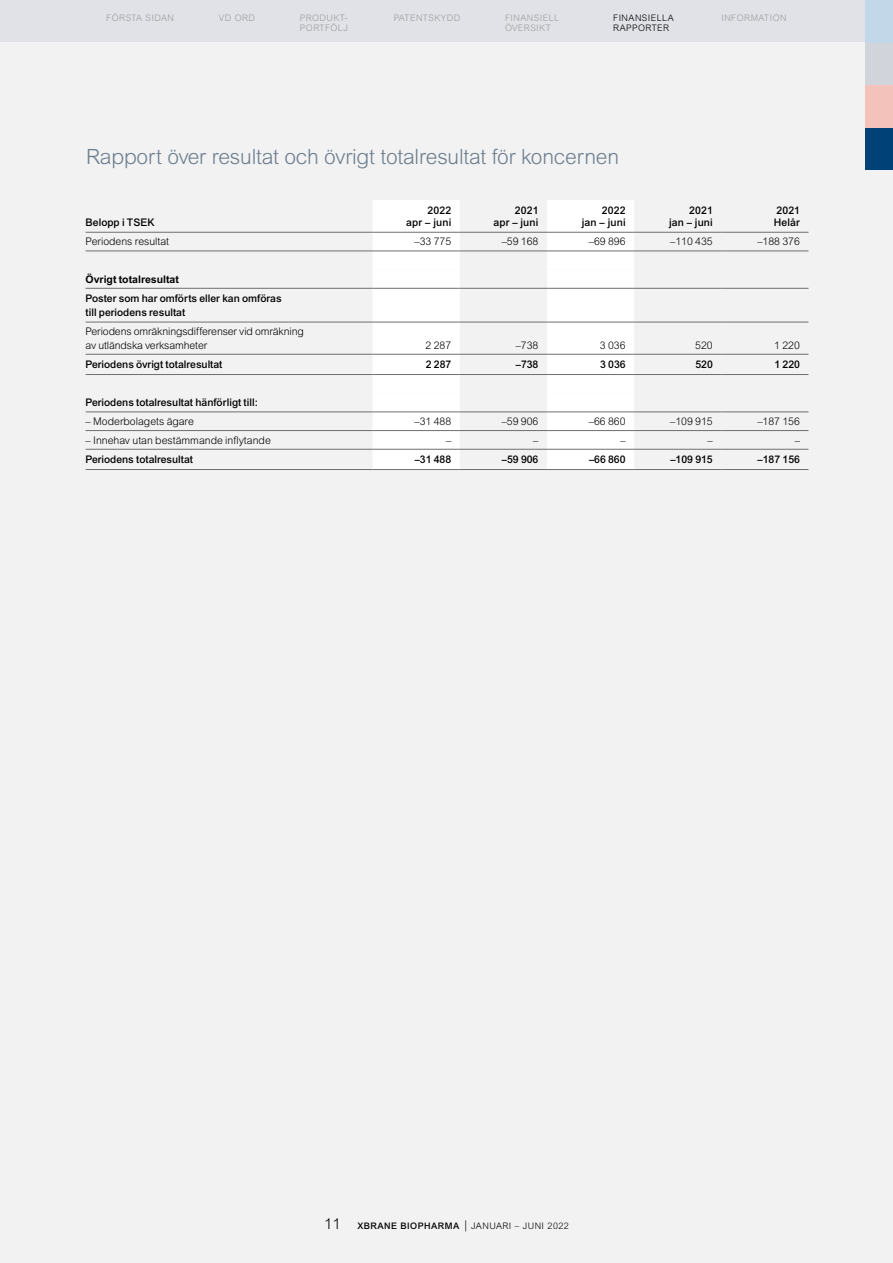
<style>
.page{position:relative;width:893px;height:1263px;background:#f2f2f2}
.page>*{position:absolute;margin:0;border:0;box-sizing:border-box;transform-origin:0 0}
.t1{font:300 21px "Arial MT Std";letter-spacing:-.01em;color:#6c7e8f}
.t2{font:500 10.5px/12px "Arial MT Std";color:#000;text-align:right}
.t3{font:300 10.5px/13.5px "Arial MT Std";color:#000}
.t4{font:500 10.5px/12px "Arial MT Std";letter-spacing:.02em;color:#000;text-align:right}
.t5{font:700 10.5px "Arial MT Std";color:#000}
.t6{font:300 9px/10.8px "Arial MT Std";letter-spacing:.05em;color:#9d9d9c}
.t7{font:300 9px/10.8px "Arial MT Std";letter-spacing:.05em;color:#000}
.s1{font-size:15px}
.s2{font-weight:500}
.s3{font-size:12px}
</style>
<div class="page">
<div style="left:0;top:0;width:893px;height:41px;background:#e0e2e7"></div>
<div style="left:865px;top:128px;width:28px;height:42px;background:#004177"></div>
<div style="left:865px;top:85px;width:28px;height:43px;background:#f3c2bb"></div>
<div style="left:865px;top:43px;width:28px;height:42px;background:#d1d4db"></div>
<div style="left:865px;top:0;width:28px;height:43px;background:#c2d8e9"></div>
<svg style="left:373px;top:200px;width:261px;height:269px;fill:#fff"></svg>
<svg style="left:373px;top:270px;width:261px;height:142px"></svg>
<hr style="left:373px;top:251px;width:87px;height:1px;background:#706f6f">
<hr style="left:460px;top:251px;width:87px;height:1px;background:#706f6f">
<hr style="left:547px;top:251px;width:87px;height:1px;background:#706f6f">
<hr style="left:634px;top:251px;width:87px;height:1px;background:#706f6f">
<hr style="left:721px;top:251px;width:87px;height:1px;background:#706f6f">
<hr style="left:86px;top:251px;width:287px;height:1px;background:#706f6f">
<hr style="left:86px;top:354px;width:287px;height:1px;background:#706f6f">
<hr style="left:86px;top:374px;width:287px;height:1px;background:#706f6f">
<hr style="left:373px;top:354px;width:87px;height:1px;background:#706f6f">
<hr style="left:460px;top:354px;width:87px;height:1px;background:#706f6f">
<hr style="left:547px;top:354px;width:87px;height:1px;background:#706f6f">
<hr style="left:634px;top:354px;width:87px;height:1px;background:#706f6f">
<hr style="left:721px;top:354px;width:87px;height:1px;background:#706f6f">
<hr style="left:373px;top:374px;width:87px;height:1px;background:#706f6f">
<hr style="left:460px;top:374px;width:87px;height:1px;background:#706f6f">
<hr style="left:547px;top:374px;width:87px;height:1px;background:#706f6f">
<hr style="left:634px;top:374px;width:87px;height:1px;background:#706f6f">
<hr style="left:721px;top:374px;width:87px;height:1px;background:#706f6f">
<hr style="left:86px;top:412px;width:287px;height:1px;background:#706f6f">
<hr style="left:373px;top:412px;width:87px;height:1px;background:#706f6f">
<hr style="left:460px;top:412px;width:87px;height:1px;background:#706f6f">
<hr style="left:547px;top:412px;width:87px;height:1px;background:#706f6f">
<hr style="left:634px;top:412px;width:87px;height:1px;background:#706f6f">
<hr style="left:721px;top:412px;width:87px;height:1px;background:#706f6f">
<hr style="left:86px;top:449px;width:287px;height:1px;background:#706f6f">
<hr style="left:86px;top:469px;width:287px;height:1px;background:#706f6f">
<hr style="left:86px;top:288px;width:287px;height:1px;background:#706f6f">
<hr style="left:86px;top:322px;width:287px;height:1px;background:#706f6f">
<hr style="left:373px;top:288px;width:87px;height:1px;background:#706f6f">
<hr style="left:460px;top:288px;width:87px;height:1px;background:#706f6f">
<hr style="left:547px;top:288px;width:87px;height:1px;background:#706f6f">
<hr style="left:634px;top:288px;width:87px;height:1px;background:#706f6f">
<hr style="left:721px;top:288px;width:87px;height:1px;background:#706f6f">
<hr style="left:373px;top:322px;width:87px;height:1px;background:#706f6f">
<hr style="left:460px;top:322px;width:87px;height:1px;background:#706f6f">
<hr style="left:547px;top:322px;width:87px;height:1px;background:#706f6f">
<hr style="left:634px;top:322px;width:87px;height:1px;background:#706f6f">
<hr style="left:721px;top:322px;width:87px;height:1px;background:#706f6f">
<hr style="left:86px;top:232px;width:287px;height:1px;background:#706f6f">
<hr style="left:373px;top:232px;width:87px;height:1px;background:#706f6f">
<hr style="left:460px;top:232px;width:87px;height:1px;background:#706f6f">
<hr style="left:547px;top:232px;width:87px;height:1px;background:#706f6f">
<hr style="left:634px;top:232px;width:87px;height:1px;background:#706f6f">
<hr style="left:721px;top:232px;width:87px;height:1px;background:#706f6f">
<hr style="left:86px;top:430px;width:287px;height:1px;background:#706f6f">
<hr style="left:373px;top:430px;width:87px;height:1px;background:#706f6f">
<hr style="left:547px;top:430px;width:87px;height:1px;background:#706f6f">
<hr style="left:460px;top:430px;width:87px;height:1px;background:#706f6f">
<hr style="left:634px;top:430px;width:87px;height:1px;background:#706f6f">
<hr style="left:721px;top:430px;width:87px;height:1px;background:#706f6f">
<hr style="left:373px;top:449px;width:87px;height:1px;background:#706f6f">
<hr style="left:460px;top:449px;width:87px;height:1px;background:#706f6f">
<hr style="left:547px;top:449px;width:87px;height:1px;background:#706f6f">
<hr style="left:634px;top:449px;width:87px;height:1px;background:#706f6f">
<hr style="left:721px;top:449px;width:87px;height:1px;background:#706f6f">
<hr style="left:373px;top:469px;width:87px;height:1px;background:#706f6f">
<hr style="left:460px;top:469px;width:87px;height:1px;background:#706f6f">
<hr style="left:547px;top:469px;width:87px;height:1px;background:#706f6f">
<hr style="left:634px;top:469px;width:87px;height:1px;background:#706f6f">
<hr style="left:721px;top:469px;width:87px;height:1px;background:#706f6f">
<p class="t6" style="left:106px;top:12px;width:69px">FÖRSTA SIDAN</p>
<p class="t6" style="left:219px;top:12px;width:38px">VD ORD</p>
<p class="t6" style="left:300px;top:12px;width:49px">PRODUKT-<br>PORTFÖLJ</p>
<p class="t6" style="left:394px;top:12px;width:68px">PATENTSKYDD</p>
<p class="t6" style="left:505px;top:12px;width:56px">FINANSIELL<br>ÖVERSIKT</p>
<p class="t7" style="left:613px;top:12px;width:62px">FINANSIELLA<br>RAPPORTER</p>
<p class="t6" style="left:721px;top:12px;width:67px">INFORMATION</p>
<h1 class="t1" style="left:86px;top:145px;width:534px">Rapport över resultat och övrigt totalresultat för koncernen</h1>
<p class="t2" style="left:86px;top:216px;width:71px">Belopp i TSEK</p>
<p class="t4" style="left:406px;top:204px;width:46px">2022<br>apr – juni</p>
<p class="t2" style="left:493px;top:204px;width:46px">2021<br>apr – juni</p>
<p class="t2" style="left:582px;top:204px;width:45px">2022<br>jan – juni</p>
<p class="t2" style="left:669px;top:204px;width:45px">2021<br>jan – juni</p>
<p class="t4" style="left:774px;top:204px;width:28px;text-align:left">2021<br>Helår</p>
<p class="t3" style="left:86px;top:235px;width:85px">Periodens resultat</p>
<p class="t3" style="left:414px;top:235px;width:38px">–33 775</p>
<p class="t3" style="left:502px;top:235px;width:38px">–59 168</p>
<p class="t3" style="left:589px;top:235px;width:38px">–69 896</p>
<p class="t3" style="left:670px;top:235px;width:44px">–110 435</p>
<p class="t3" style="left:757px;top:235px;width:44px">–188 376</p>
<p class="t5" style="left:86px;top:273px;width:95px">Övrigt totalresultat</p>
<p class="t2" style="left:86px;top:292px;width:198px;line-height:13.5px;text-align:left">Poster som har omförts eller kan omföras till periodens resultat</p>
<p class="t3" style="left:86px;top:325px;width:220px">Periodens omräkningsdifferenser vid omräkning av utländska verksamheter</p>
<p class="t3" style="left:426px;top:338px;width:27px">2 287</p>
<p class="t3" style="left:516px;top:338px;width:24px">–738</p>
<p class="t3" style="left:600px;top:338px;width:27px">3 036</p>
<p class="t3" style="left:695px;top:338px;width:19px">520</p>
<p class="t3" style="left:774px;top:338px;width:27px">1 220</p>
<p class="t2" style="left:86px;top:358px;width:138px">Periodens övrigt totalresultat</p>
<p class="t2" style="left:426px;top:358px;width:27px">2 287</p>
<p class="t2" style="left:516px;top:358px;width:24px">–738</p>
<p class="t2" style="left:600px;top:358px;width:27px">3 036</p>
<p class="t2" style="left:695px;top:358px;width:19px">520</p>
<p class="t2" style="left:774px;top:358px;width:27px">1 220</p>
<p class="t2" style="left:86px;top:397px;width:174px">Periodens totalresultat hänförligt till:</p>
<p class="t3" style="left:86px;top:415px;width:110px">– Moderbolagets ägare</p>
<p class="t3" style="left:414px;top:415px;width:38px">–31 488</p>
<p class="t3" style="left:502px;top:415px;width:38px">–59 906</p>
<p class="t3" style="left:589px;top:415px;width:38px">–66 860</p>
<p class="t3" style="left:670px;top:415px;width:44px">–109 915</p>
<p class="t3" style="left:757px;top:415px;width:44px">–187 156</p>
<p class="t3" style="left:86px;top:433px;width:187px">– Innehav utan bestämmande inflytande</p>
<p class="t3" style="left:446px;top:433px;width:7px">–</p>
<p class="t3" style="left:533px;top:433px;width:7px">–</p>
<p class="t3" style="left:620px;top:433px;width:7px">–</p>
<p class="t3" style="left:707px;top:433px;width:7px">–</p>
<p class="t3" style="left:795px;top:433px;width:7px">–</p>
<p class="t2" style="left:86px;top:453px;width:109px">Periodens totalresultat</p>
<p class="t2" style="left:415px;top:453px;width:38px">–31 488</p>
<p class="t2" style="left:502px;top:453px;width:38px">–59 906</p>
<p class="t2" style="left:589px;top:453px;width:38px">–66 860</p>
<p class="t2" style="left:670px;top:453px;width:44px">–109 915</p>
<p class="t2" style="left:758px;top:453px;width:44px">–187 156</p>
<p class="t7" style="left:324px;top:1220px;width:246px"><span class="s1">11</span> <span class="s2">XBRANE BIOPHARMA</span> <span class="s3">|</span> JANUARI – JUNI 2022</p>
</div>
